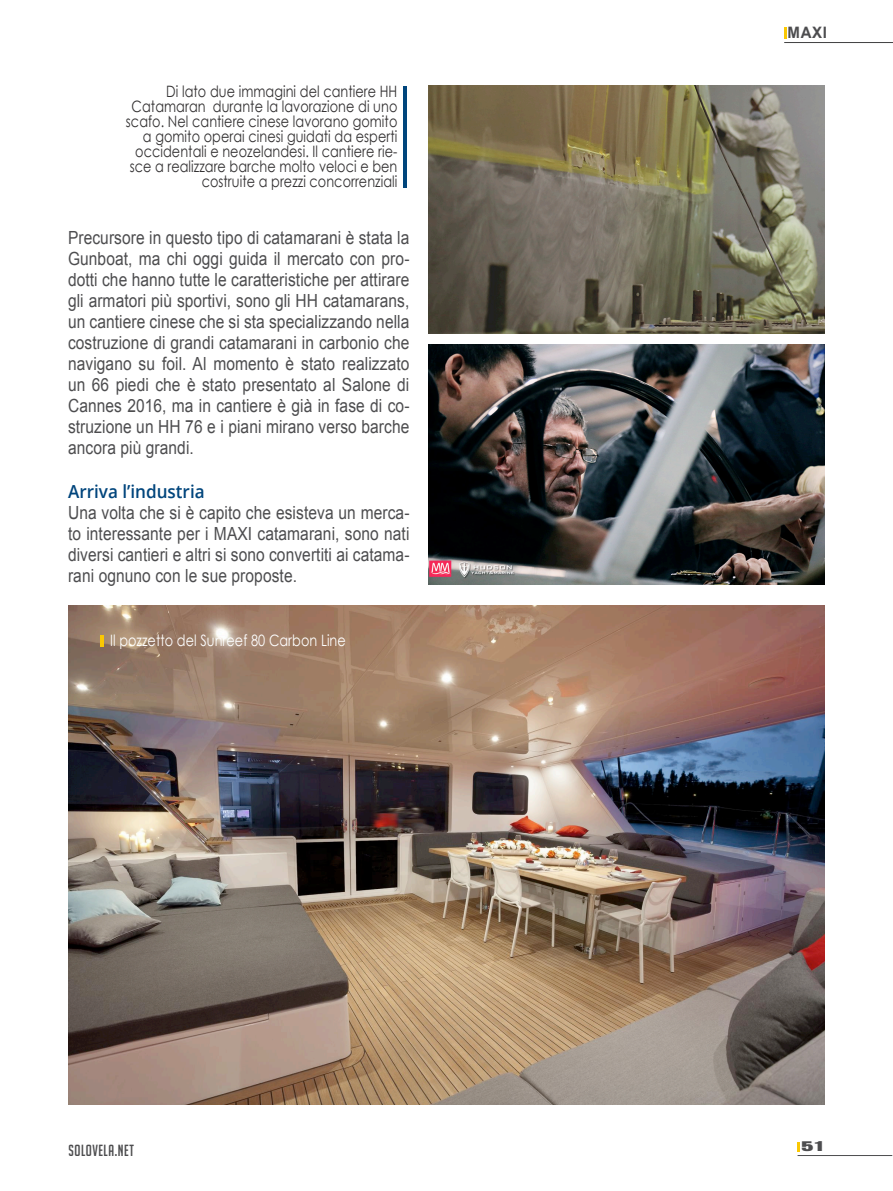
<style>
.page{position:relative;width:893px;height:1191px;background:#fff}
.page>*{position:absolute;margin:0;border:0;box-sizing:border-box;transform-origin:0 0}
.t1{font:18.15px/21px "Arial";letter-spacing:.005em;color:#4d4d4f;text-align:justify;scale:.86 1}
.t2{font:600 18px "Open Sans";color:#00457c;scale:.95 1}
.t3{font:15.75px "Big Noodle Titling";letter-spacing:.04em;color:#4d4d4f;scale:.95 1}
.t4{font:700 15.75px "Arial";color:#4d4d4f;scale:.95 1}
.t5{font:15.6px/15px "Century Gothic";letter-spacing:.005em;color:#323031;text-align:right;scale:.82 1}
.t6{font:15.6px "Century Gothic";letter-spacing:.005em;color:#fff;scale:.82 1}
.t7{font:13.5px "Gothic Thirteen";color:#4d4d4f;scale:2 1}
</style>
<div class="page">
<hr style="left:797px;top:1155px;width:95px;height:1px;background:#4d4d4f">
<hr style="left:784px;top:42px;width:109px;height:1px;background:#414142">
<svg style="left:784px;top:27px;width:2px;height:11px"></svg>
<svg style="left:797px;top:1142px;width:3px;height:9px"></svg>
<img style="left:429px;top:85px;width:396px;height:248px">
<img style="left:429px;top:344px;width:396px;height:241px">
<img style="left:68px;top:605px;width:757px;height:499px">
<hr style="left:404px;top:86px;width:3px;height:101px;background:#00457c">
<hr style="left:100px;top:634px;width:4px;height:12px;background:#fac803">
<p class="t5" style="left:126px;top:83px;width:333px">Di lato due immagini del cantiere HH Catamaran durante la lavorazione di uno scafo. Nel cantiere cinese lavorano gomito a gomito operai cinesi guidati da esperti occidentali e neozelandesi. Il cantiere rie&shy;sce a realizzare barche molto veloci e ben costruite a prezzi concorrenziali</p>
<p class="t1" style="left:68px;top:228px;width:399px">Precursore in questo tipo di catamarani è stata la Gunboat, ma chi oggi guida il mercato con pro&shy;dotti che hanno tutte le caratteristiche per attirare gli armatori più sportivi, sono gli HH catamarans, un cantiere cinese che si sta specializzando nella costruzione di grandi catamarani in carbonio che navigano su foil. Al momento è stato realizzato un 66 piedi che è stato presentato al Salone di Cannes 2016, ma in cantiere è già in fase di co&shy;struzione un HH 76 e i piani mirano verso barche ancora più grandi.</p>
<p class="t2" style="left:68px;top:479px;width:145px">Arriva l’industria</p>
<p class="t1" style="left:68px;top:502px;width:399px">Una volta che si è capito che esisteva un merca&shy;to interessante per i MAXI catamarani, sono nati diversi cantieri e altri si sono convertiti ai catama&shy;rani ognuno con le sue proposte.</p>
<p class="t6" style="left:110px;top:631px;width:289px">Il pozzetto del Sunreef 80 Carbon Line</p>
<p class="t3" style="left:69px;top:1142px;width:70px">SOLOVELA.NET</p>
<p class="t4" style="left:788px;top:22px;width:43px">MAXI</p>
<p class="t7" style="left:801px;top:1138px;width:13px">51</p>
</div>
